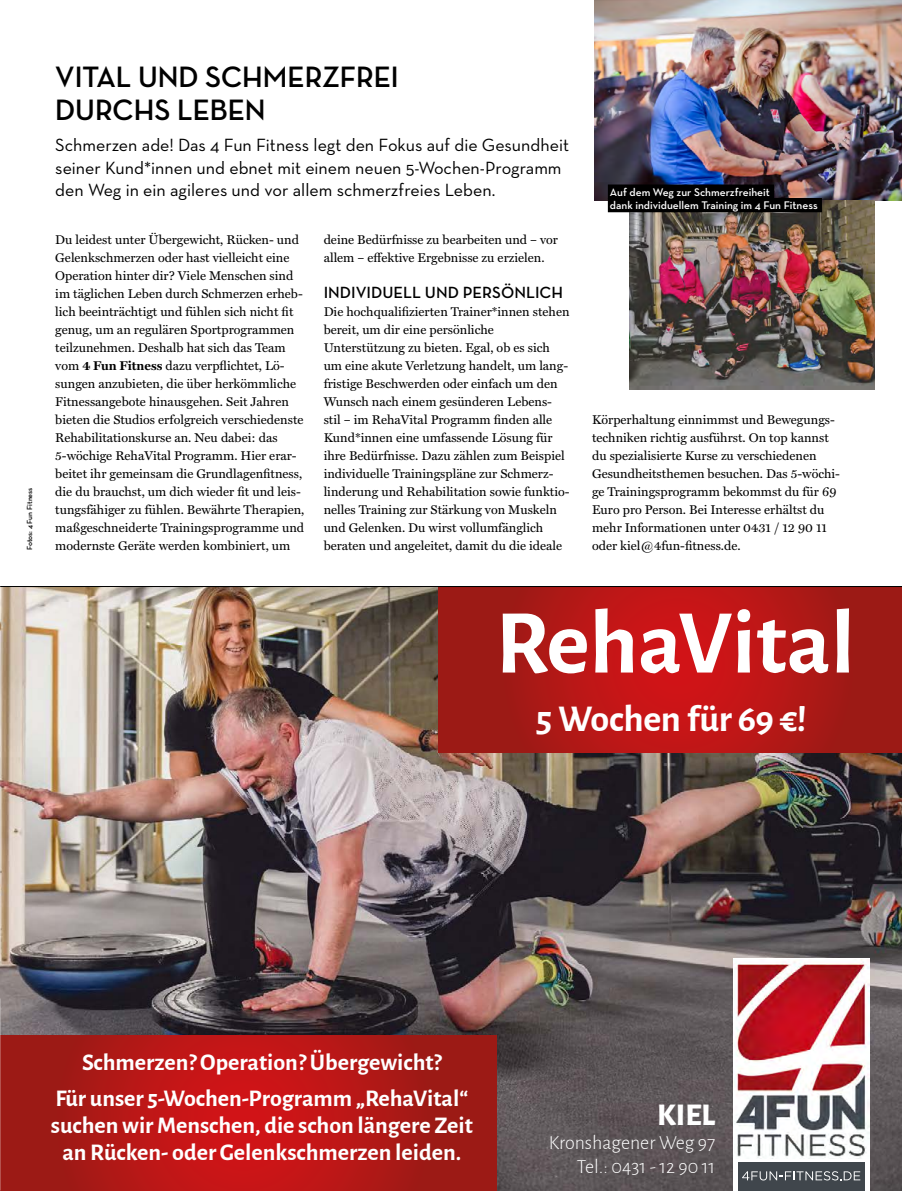
<style>
.page{position:relative;width:902px;height:1191px;background:#fff}
.page>*{position:absolute;margin:0;border:0;box-sizing:border-box;transform-origin:0 0}
.t1{font:700 91.35px "Alegreya Sans";color:#fff}
.t2{font:700 37.95px "Alegreya Sans";letter-spacing:-.01em;color:#fff}
.t3{font:800 31.05px "Alegreya Sans";color:#fff}
.t4{font:700 30px/33px "Neutra Disp";color:#000}
.t5{font:700 24px/35.5px "Alegreya Sans";color:#fff;text-align:center}
.t6{font:300 19.95px/24px "Alegreya Sans";color:#fff;text-align:right}
.t7{font:18px/22.5px "Neutra Text";color:#000}
.t8{font:600 16.5px "Neutra Text";color:#000}
.t9{font:12.75px/18px "Miller Text";color:#000}
.t10{font:600 11.25px/13.5px "Neutra Text";color:#fff}
.t11{font:600 7.5px "Neutra Text";letter-spacing:-.005em;color:#000}
.s1{font-weight:700}
</style>
<div class="page">
<img style="left:0;top:587px;width:901px;height:604px">
<div style="left:733px;top:958px;width:136px;height:233px;background:#fff"></div>
<img style="left:733px;top:959px;width:136px;height:199px">
<div style="left:738px;top:1162px;width:126px;height:29px;background:#40464c"></div>
<svg style="left:742px;top:1171px;width:118px;height:10px"></svg>
<svg style="left:439px;top:587px;width:462px;height:165px;background:#b11716"></svg>
<svg style="left:0;top:1035px;width:497px;height:156px;background:#b21716"></svg>
<img style="left:0;top:587px;width:1px;height:411px">
<svg style="left:0;top:636px;width:1px;height:213px"></svg>
<hr style="left:0;top:586px;width:901px;height:1px;background:#000">
<img style="left:594px;top:0;width:307px;height:201px">
<img style="left:629px;top:201px;width:245px;height:188px">
<div style="left:607px;top:184px;width:167px;height:15px;background:#000"></div>
<div style="left:607px;top:198px;width:214px;height:14px;background:#000"></div>
<p class="t11" style="left:25px;top:550px;width:65px;rotate:-90deg">Fotos: 4 Fun Fitness</p>
<h3 class="t4" style="left:55px;top:61px;width:345px">VITAL UND SCHMERZFREI<br>DURCHS LEBEN</h3>
<h3 class="t7" style="left:55px;top:134px;width:515px">Schmerzen ade! Das 4 Fun Fitness legt den Fokus auf die Gesundheit seiner Kund*innen und ebnet mit einem neuen 5-Wochen-Programm den Weg in ein agileres und vor allem schmerzfreies Leben.</h3>
<p class="t9" style="left:55px;top:231px;width:251px">Du leidest unter Übergewicht, Rücken- und Gelenkschmerzen oder hast vielleicht eine Operation hinter dir? Viele Menschen sind im täglichen Leben durch Schmerzen erheb&shy;lich beeinträchtigt und fühlen sich nicht fit genug, um an regulären Sportprogrammen teilzunehmen. Deshalb hat sich das Team vom <span class="s1">4 Fun Fitness</span> dazu verpflichtet, Lö&shy;sungen anzubieten, die über herkömmliche Fitnessangebote hinausgehen. Seit Jahren bieten die Studios erfolgreich verschiedenste Rehabilitationskurse an. Neu dabei: das 5-wöchige RehaVital Programm. Hier erar&shy;beitet ihr gemeinsam die Grundlagenfitness, die du brauchst, um dich wieder fit und leis&shy;tungsfähiger zu fühlen. Bewährte Therapien, maßgeschneiderte Trainingsprogramme und modernste Geräte werden kombiniert, um</p>
<p class="t9" style="left:323px;top:231px;width:236px">deine Bedürfnisse zu bearbeiten und – vor allem – effektive Ergebnisse zu erzielen.</p>
<p class="t8" style="left:323px;top:282px;width:241px">INDIVIDUELL UND PERSÖNLICH</p>
<p class="t9" style="left:323px;top:303px;width:247px">Die hochqualifizierten Trainer*innen stehen bereit, um dir eine persönliche Unterstützung zu bieten. Egal, ob es sich um eine akute Verletzung handelt, um lang&shy;fristige Beschwerden oder einfach um den Wunsch nach einem gesünderen Lebens&shy;stil – im RehaVital Programm finden alle Kund*innen eine umfassende Lösung für ihre Bedürfnisse. Dazu zählen zum Beispiel individuelle Trainingspläne zur Schmerz&shy;linderung und Rehabilitation sowie funktio&shy;nelles Training zur Stärkung von Muskeln und Gelenken. Du wirst vollumfänglich beraten und angeleitet, damit du die ideale</p>
<p class="t10" style="left:610px;top:185px;width:209px">Auf dem Weg zur Schmerzfreiheit<br>dank individuellem Training im 4 Fun Fitness</p>
<p class="t9" style="left:592px;top:411px;width:249px">Körperhaltung einnimmst und Bewegungs&shy;techniken richtig ausführst. On top kannst du spezialisierte Kurse zu verschiedenen Gesundheitsthemen besuchen. Das 5-wöchi&shy;ge Trainingsprogramm bekommst du für 69<br>Euro pro Person. Bei Interesse erhältst du mehr Informationen unter 0431 / 12 90 11 oder kiel@4fun-fitness.de.</p>
<h1 class="t1" style="left:495px;top:576px;width:361px">RehaVital</h1>
<h2 class="t2" style="left:536px;top:690px;width:272px">5 Wochen für 69 €!</h2>
<h3 class="t5" style="left:55px;top:1043px;width:414px">Schmerzen? Operation? Übergewicht?<br>Für unser 5-Wochen-Programm „RehaVital“</h3>
<h3 class="t5" style="left:51px;top:1109px;width:423px;line-height:27px">suchen wir Menschen, die schon längere Zeit an Rücken- oder Gelenkschmerzen leiden.</h3>
<h3 class="t3" style="left:657px;top:1091px;width:60px">KIEL</h3>
<h3 class="t6" style="left:548px;top:1130px;width:168px">Kronshagener Weg 97<br>Tel.: 0431 - 12 90 11</h3>
</div>
